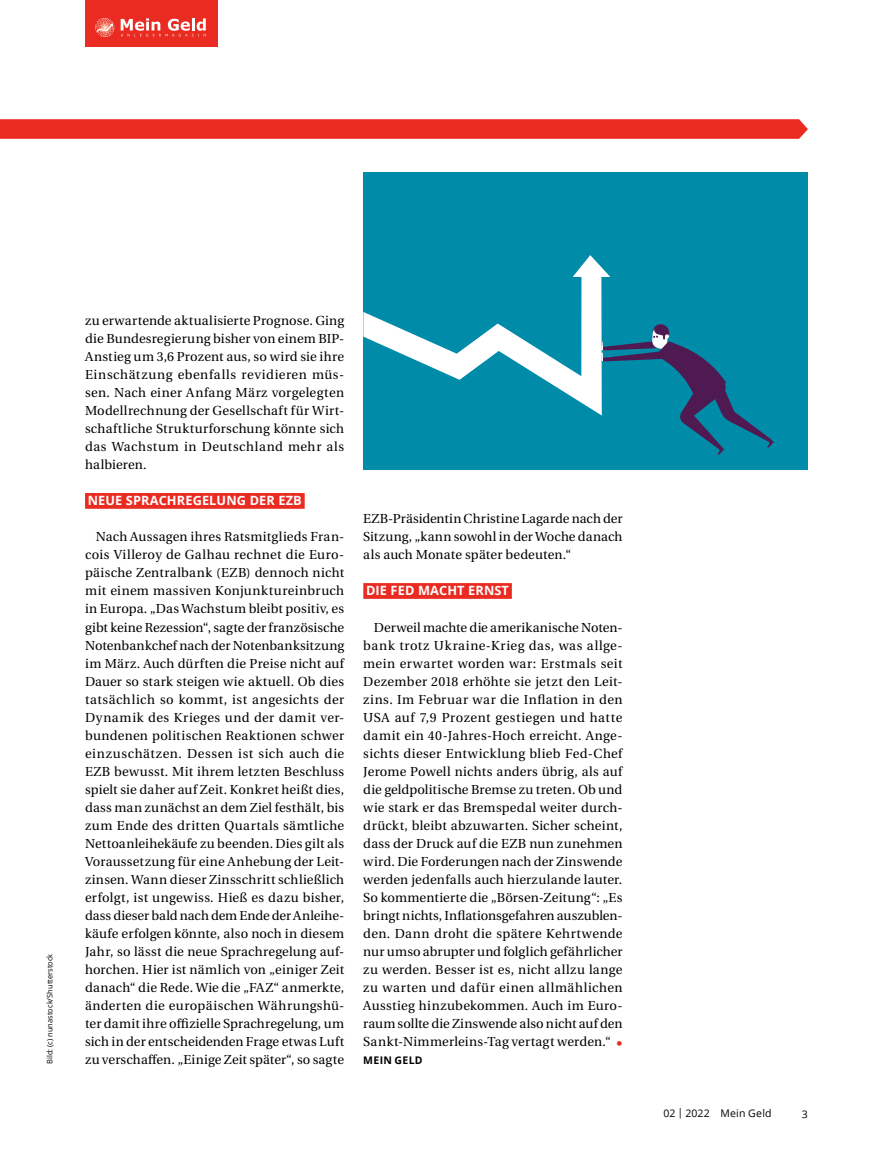
<style>
.page{position:relative;width:893px;height:1149px;background:#fff}
.page>*{position:absolute;margin:0;border:0;box-sizing:border-box;transform-origin:0 0}
.t1{font:13.05px/18px "Heuristica";letter-spacing:.01em;color:#000;text-align:justify}
.t2{font:700 12.75px "Open Sans";letter-spacing:.01em;color:#fff}
.t3{font:10.5px "Open Sans";letter-spacing:.02em;color:#000}
.t4{font:700 10.5px "Open Sans";letter-spacing:.025em;color:#000}
.t5{font:7.5px "Open Sans";color:#000}
.s1{font-weight:700;color:#e92b22}
</style>
<div class="page">
<div style="left:85px;top:0;width:132px;height:47px;background:#e92b22"></div>
<svg style="left:95px;top:18px;width:111px;height:19px"></svg>
<svg style="left:0;top:119px;width:808px;height:20px;background:#e92f27"></svg>
<div style="left:363px;top:172px;width:445px;height:297px;background:#008ba8"></div>
<svg style="left:363px;top:255px;width:411px;height:199px"></svg>
<div style="left:85px;top:493px;width:220px;height:15px;background:#e92b22"></div>
<div style="left:363px;top:583px;width:149px;height:15px;background:#e92b22"></div>
<p class="t5" style="left:45px;top:1063px;width:112px;rotate:-90deg">Bild: (c) nunastock/Shutterstock</p>
<p class="t1" style="left:85px;top:312px;width:261px">zu erwartende aktualisierte Prognose. Ging die Bundesregierung bisher von einem BIP-Anstieg um 3,6 Prozent aus, so wird sie ihre Einschätzung ebenfalls revidieren müs&shy;sen. Nach einer Anfang März vorgelegten Modellrechnung der Gesellschaft für Wirt&shy;schaftliche Strukturforschung könnte sich das Wachstum in Deutschland mehr als halbieren.</p>
<p class="t2" style="left:88px;top:491px;width:216px">NEUE SPRACHREGELUNG DER EZB</p>
<p class="t1" style="left:85px;top:528px;width:261px;text-indent:11px">Nach Aussagen ihres Ratsmitglieds Fran&shy;cois Villeroy de Galhau rechnet die Euro&shy;päische Zentralbank (EZB) dennoch nicht mit einem massiven Konjunktureinbruch in Europa. „Das Wachstum bleibt positiv, es gibt keine Rezession“, sagte der französische Notenbankchef nach der Notenbanksitzung im März. Auch dürften die Preise nicht auf Dauer so stark steigen wie aktuell. Ob dies tatsächlich so kommt, ist angesichts der Dynamik des Krieges und der damit ver&shy;bundenen politischen Reaktionen schwer einzuschätzen. Dessen ist sich auch die EZB bewusst. Mit ihrem letzten Beschluss spielt sie daher auf Zeit. Konkret heißt dies, dass man zunächst an dem Ziel festhält, bis zum Ende des dritten Quartals sämtliche Nettoanleihekäufe zu beenden. Dies gilt als Voraussetzung für eine Anhebung der Leit&shy;zinsen. Wann dieser Zinsschritt schließlich erfolgt, ist ungewiss. Hieß es dazu bisher, dass dieser bald nach dem Ende der Anleihe&shy;käufe erfolgen könnte, also noch in diesem Jahr, so lässt die neue Sprachregelung auf&shy;horchen. Hier ist nämlich von „einiger Zeit danach“ die Rede. Wie die „FAZ“ anmerkte, änderten die europäischen Währungshü&shy;ter damit ihre offizielle Sprachregelung, um sich in der entscheidenden Frage etwas Luft zu verschaffen. „Einige Zeit später“, so sagte</p>
<p class="t1" style="left:363px;top:510px;width:261px">EZB-Präsidentin Christine Lagarde nach der Sitzung, „kann sowohl in der Woche danach als auch Monate später bedeuten.“</p>
<p class="t2" style="left:366px;top:581px;width:145px">DIE FED MACHT ERNST</p>
<p class="t1" style="left:363px;top:618px;width:261px;text-indent:11px">Derweil machte die amerikanische Noten&shy;bank trotz Ukraine-Krieg das, was allge&shy;mein erwartet worden war: Erstmals seit Dezember 2018 erhöhte sie jetzt den Leit&shy;zins. Im Februar war die Inflation in den USA auf 7,9 Prozent gestiegen und hatte damit ein 40-Jahres-Hoch erreicht. Ange&shy;sichts dieser Entwicklung blieb Fed-Chef Jerome Powell nichts anders übrig, als auf die geldpolitische Bremse zu treten. Ob und wie stark er das Bremspedal weiter durch&shy;drückt, bleibt abzuwarten. Sicher scheint, dass der Druck auf die EZB nun zunehmen wird. Die Forderungen nach der Zinswende werden jedenfalls auch hierzulande lauter.<br>So kommentierte die „Börsen-Zeitung“: „Es bringt nichts, Inflationsgefahren auszublen&shy;den. Dann droht die spätere Kehrtwende nur umso abrupter und folglich gefährlicher zu werden. Besser ist es, nicht allzu lange zu warten und dafür einen allmählichen Ausstieg hinzubekommen. Auch im Euro&shy;raum sollte die Zinswende also nicht auf den Sankt-Nimmerleins-Tag vertagt werden.“ <span class="s1">•</span></p>
<p class="t4" style="left:363px;top:1052px;width:61px">MEIN GELD</p>
<p class="t3" style="left:663px;top:1105px;width:110px">02 | 2022 Mein Geld</p>
<p class="t3" style="left:802px;top:1106px;width:8px">3</p>
</div>
